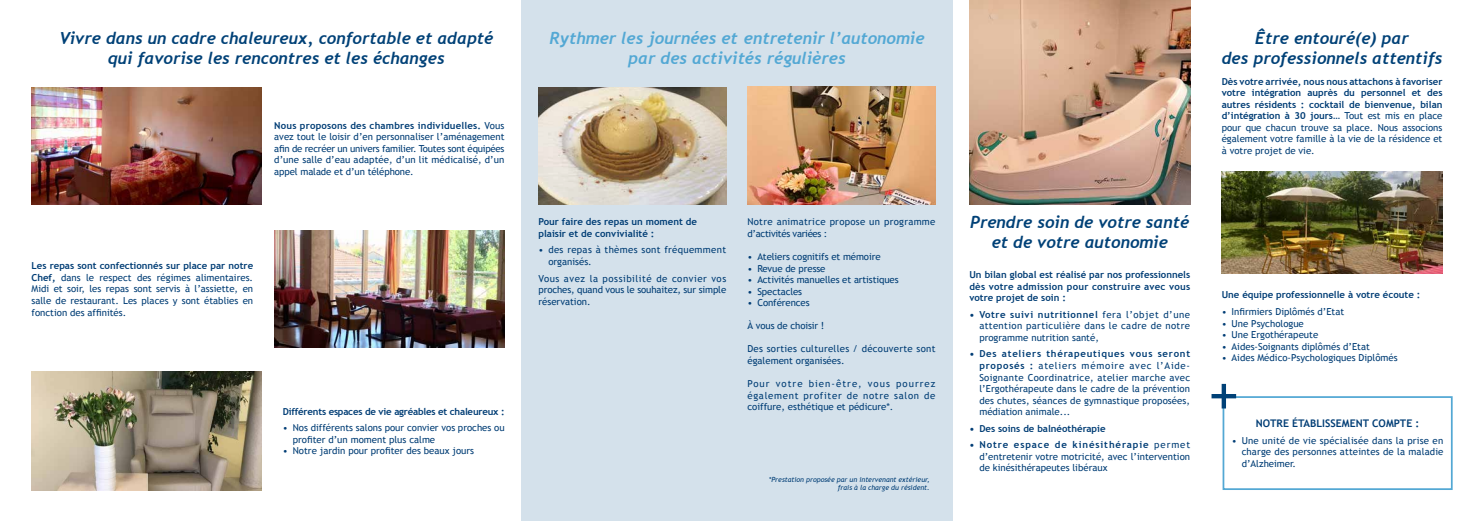
<style>
.page{position:relative;width:1474px;height:521px;background:#fff}
.page>*{position:absolute;margin:0;border:0;box-sizing:border-box;transform-origin:0 0}
.t1{font:italic 700 16.62px/19.9px "Trebuchet";color:#004177;text-align:center}
.t2{font:italic 700 16.62px/19.9px "Trebuchet";color:#53a8d4;text-align:center}
.t3{font:700 10.5px "Trebuchet MS";color:#003d75}
.t4{font:9.62px/11.5px "Trebuchet MS";color:#003d75;text-align:justify}
.t5{font:700 9.62px/11.5px "Trebuchet MS";color:#003d75;text-align:justify}
.t6{font:9.62px/11.5px "Trebuchet MS";letter-spacing:.03em;color:#003d75}
.t7{font:700 9.62px "Trebuchet MS";letter-spacing:-.02em;color:#003d75}
.t8{font:italic 7px/8.4px "Trebuchet MS";color:#003d75;text-align:right}
.s1{font-weight:700}
.s2{font-weight:400}
</style>
<div class="page">
<div style="left:521px;top:0;width:431px;height:521px;background:#d4e1eb"></div>
<div style="left:1222px;top:396px;width:230px;height:94px;border:2px solid #53a8d4"></div>
<img style="left:32px;top:87px;width:230px;height:118px">
<img style="left:969px;top:0;width:221px;height:205px">
<img style="left:274px;top:230px;width:230px;height:118px">
<img style="left:32px;top:372px;width:230px;height:118px">
<svg style="left:1221px;top:384px;width:4px;height:24px"></svg>
<hr style="left:1211px;top:394px;width:25px;height:4px;background:#004177">
<img style="left:538px;top:87px;width:188px;height:118px">
<img style="left:747px;top:86px;width:188px;height:119px">
<img style="left:1221px;top:172px;width:221px;height:102px">
<h1 class="t1" style="left:59px;top:28px;width:436px">Vivre dans un cadre chaleureux, confortable et adapté qui favorise les rencontres et les échanges</h1>
<p class="t4" style="left:274px;top:120px;width:232px"><span class="s1">Nous proposons des chambres individuelles.</span> Vous avez tout le loisir d’en personnaliser l’aménagement afin de recréer un univers familier. Toutes sont équipées d’une salle d’eau adaptée, d’un lit médicalisé, d’un appel malade et d’un téléphone.</p>
<h1 class="t2" style="left:549px;top:28px;width:376px">Rythmer les journées et entretenir l’autonomie par des activités régulières</h1>
<h1 class="t1" style="left:970px;top:212px;width:220px">Prendre soin de votre santé et de votre autonomie</h1>
<p class="t5" style="left:538px;top:216px;width:160px">Pour faire des repas un moment de plaisir et de convivialité :</p>
<p class="t6" style="left:548px;top:244px;width:179px;text-indent:-10px">• des repas à thèmes sont fréquemment organisés.</p>
<p class="t4" style="left:538px;top:272px;width:189px">Vous avez la possibilité de convier vos proches, quand vous le souhaitez, sur simple réservation.</p>
<p class="t6" style="left:747px;top:216px;width:189px">Notre animatrice propose un programme d’activités variées :</p>
<p class="t4" style="left:747px;top:251px;width:135px">• Ateliers cognitifs et mémoire</p>
<p class="t4" style="left:747px;top:263px;width:80px">• Revue de presse</p>
<p class="t4" style="left:747px;top:274px;width:153px">• Activités manuelles et artistiques</p>
<p class="t4" style="left:747px;top:286px;width:56px">• Spectacles</p>
<p class="t4" style="left:747px;top:297px;width:64px">• Conférences</p>
<p class="t4" style="left:747px;top:320px;width:79px">À vous de choisir !</p>
<p class="t6" style="left:747px;top:343px;width:189px">Des sorties culturelles / découverte sont également organisées.</p>
<p class="t4" style="left:747px;top:378px;width:189px">Pour votre bien-être, vous pourrez également profiter de notre salon de coiffure, esthétique et pédicure*.</p>
<p class="t4" style="left:32px;top:260px;width:223px"><span class="s1">Les repas sont confectionnés sur place par notre Chef,</span> dans le respect des régimes alimentaires.<br>Midi et soir, les repas sont servis à l’assiette, en salle de restaurant. Les places y sont établies en fonction des affinités.</p>
<p class="t5" style="left:969px;top:269px;width:222px">Un bilan global est réalisé par nos professionnels dès votre admission pour construire avec vous votre projet de soin :</p>
<p class="t4" style="left:979px;top:309px;width:212px;text-indent:-10px"><span class="s1">• Votre suivi nutritionnel</span> fera l’objet d’une attention particulière dans le cadre de notre programme nutrition santé,</p>
<p class="t4" style="left:979px;top:348px;width:212px;text-indent:-10px"><span class="s1">• Des ateliers thérapeutiques vous seront proposés :</span> ateliers mémoire avec l’Aide-Soignante Coordinatrice, atelier marche avec l’Ergothérapeute dans le cadre de la prévention des chutes, séances de gymnastique proposées, médiation animale...</p>
<p class="t5" style="left:969px;top:422px;width:138px">• Des soins de balnéothérapie</p>
<p class="t4" style="left:979px;top:439px;width:212px;text-indent:-10px"><span class="s1">• Notre espace de kinésithérapie</span> permet d’entretenir votre motricité, avec l’intervention de kinésithérapeutes libéraux</p>
<p class="t7" style="left:283px;top:405px;width:223px">Différents espaces de vie agréables et chaleureux :</p>
<p class="t4" style="left:293px;top:422px;width:213px;text-indent:-10px">• Nos différents salons pour convier vos proches ou profiter d’un moment plus calme</p>
<p class="t4" style="left:283px;top:445px;width:193px">• Notre jardin pour profiter des beaux jours</p>
<p class="t8" style="left:769px;top:475px;width:162px">*Prestation proposée par un intervenant extérieur, frais à la charge du résident.</p>
<h1 class="t1" style="left:1221px;top:28px;width:222px">Être entouré(e) par<br>des professionnels attentifs</h1>
<p class="t5" style="left:1221px;top:75px;width:222px">Dès votre arrivée, nous nous attachons à favoriser votre intégration auprès du personnel et des autres résidents : cocktail de bienvenue, bilan d’intégration à 30 jours… <span class="s2">Tout est mis en place pour que chacun trouve sa place. Nous associons également votre famille à la vie de la résidence et à votre projet de vie.</span></p>
<p class="t5" style="left:1221px;top:289px;width:200px">Une équipe professionnelle à votre écoute :</p>
<p class="t4" style="left:1221px;top:306px;width:124px">• Infirmiers Diplômés d’Etat</p>
<p class="t4" style="left:1221px;top:317px;width:84px">• Une Psychologue</p>
<p class="t4" style="left:1221px;top:329px;width:98px">• Une Ergothérapeute</p>
<p class="t4" style="left:1221px;top:341px;width:150px">• Aides-Soignants diplômés d’Etat</p>
<p class="t4" style="left:1221px;top:352px;width:177px">• Aides Médico-Psychologiques Diplômés</p>
<p class="t3" style="left:1255px;top:417px;width:165px">NOTRE ÉTABLISSEMENT COMPTE :</p>
<p class="t4" style="left:1241px;top:435px;width:203px;text-indent:-10px">• Une unité de vie spécialisée dans la prise en charge des personnes atteintes de la maladie d’Alzheimer.</p>
</div>
